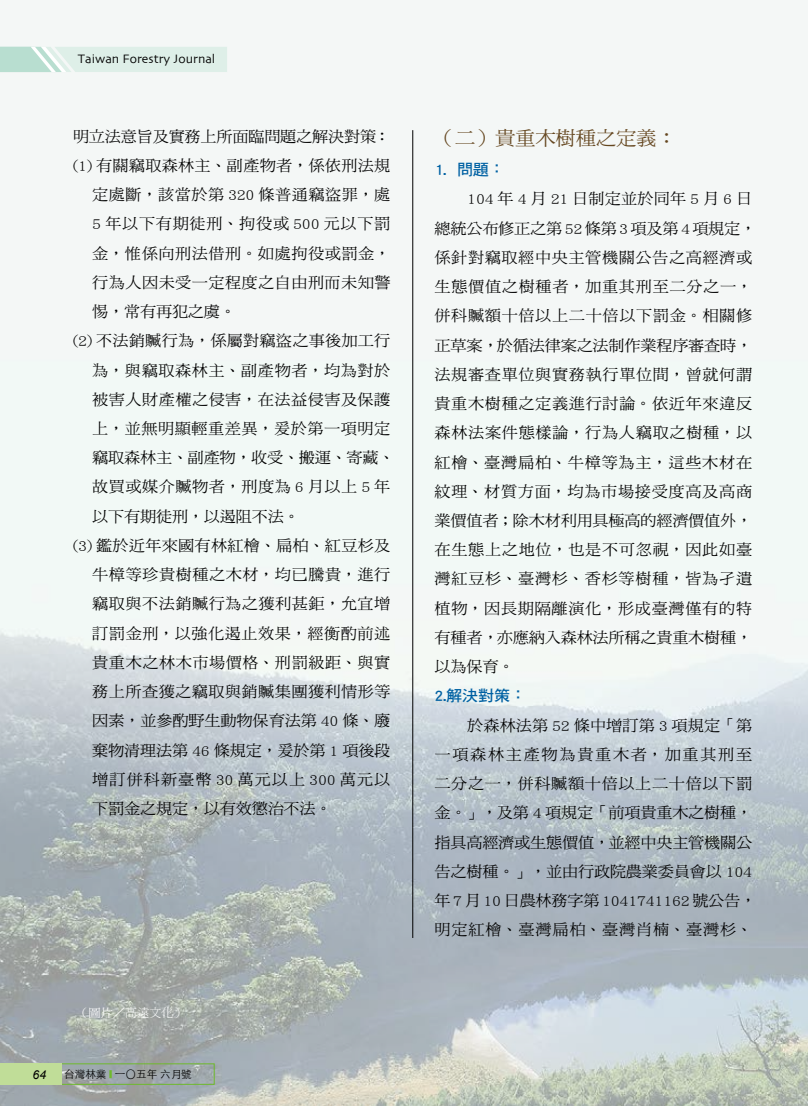
<style>
.page{position:relative;width:808px;height:1106px;background:#fff}
.page>*{position:absolute;margin:0;border:0;box-sizing:border-box;transform-origin:0 0}
.t1{font:19.5px "DF Ming Std W5";letter-spacing:-.015em;color:#654720;scale:1.05 1}
.t2{font:15.45px/29.2px "DF Ming Std W5";letter-spacing:.025em;color:#000;scale:1.05 1}
.t3{font:15.45px/29.2px "DF Ming Std W5";letter-spacing:-.015em;color:#000;scale:1.05 1}
.t4{font:15.45px "DF Ming Std W5";letter-spacing:-.01em;color:#000;scale:1.05 1}
.t5{font:15.45px "DF Ming Std W5";letter-spacing:.06em;color:#000;scale:1.05 1}
.t6{font:15.45px "DF Hei Std W7";letter-spacing:-.015em;color:#0061a3;scale:1.05 1}
.t7{font:12.75px "Skia";color:#000}
.t8{font:italic 12.15px "Arial";color:#000}
.t9{font:11.7px "DF Ming Std W5";color:#fff;scale:1.05 1}
.t10{font:300 10.65px "ST Heiti TC";color:#000}
.s1{font-family:"DF Hei Std W5"}
.s2{font-family:"Adobe Ming Std";font-weight:300}
.s3{color:#6fba2c}
</style>
<div class="page">
<img style="left:0;top:0;width:808px;height:1106px">
<hr style="left:412px;top:130px;width:1px;height:808px;background:#000">
<div style="left:57px;top:1063px;width:158px;height:21px;border:1px solid #6fba2c"></div>
<div style="left:0;top:1063px;width:62px;height:21px;background:#c0dd98"></div>
<svg style="left:0;top:47px;width:227px;height:25px;background:#d7ece4"></svg>
<p class="t7" style="left:78px;top:51px;width:139px">Taiwan Forestry Journal</p>
<p class="t3" style="left:73px;top:121px;width:304px">明立法意旨及實務上所面臨問題之解決對策：</p>
<p class="t2" style="left:73px;top:150px;width:304px">(1) 有關竊取森林主、副產物者，係依刑法規</p>
<p class="t2" style="left:92px;top:180px;width:285px">定處斷，該當於第 320 條普通竊盜罪，處</p>
<p class="t2" style="left:92px;top:209px;width:285px">5 年以下有期徒刑、拘役或 500 元以下罰</p>
<p class="t2" style="left:92px;top:238px;width:285px">金，惟係向刑法借刑。如處拘役或罰金，</p>
<p class="t2" style="left:92px;top:267px;width:286px">行為人因未受一定程度之自由刑而未知警</p>
<p class="t2" style="left:92px;top:296px;width:138px">惕，常有再犯之虞。</p>
<p class="t2" style="left:73px;top:326px;width:304px">(2) 不法銷贓行為，係屬對竊盜之事後加工行</p>
<p class="t2" style="left:92px;top:355px;width:285px">為，與竊取森林主、副產物者，均為對於</p>
<p class="t2" style="left:92px;top:384px;width:285px">被害人財產權之侵害，在法益侵害及保護</p>
<p class="t2" style="left:92px;top:413px;width:285px">上，並無明顯輕重差異，爰於第一項明定</p>
<p class="t3" style="left:92px;top:443px;width:289px">竊取森林主、副產物，收受、搬運、寄藏、</p>
<p class="t2" style="left:92px;top:472px;width:285px">故買或媒介贓物者，刑度為 6 月以上 5 年</p>
<p class="t3" style="left:92px;top:501px;width:199px">以下有期徒刑，以遏阻不法。</p>
<p class="t2" style="left:73px;top:530px;width:304px">(3) 鑑於近年來國有林紅檜、扁柏、紅豆杉及</p>
<p class="t2" style="left:92px;top:560px;width:285px">牛樟等珍貴樹種之木材，均已騰貴，進行</p>
<p class="t2" style="left:92px;top:589px;width:285px">竊取與不法銷贓行為之獲利甚鉅，允宜增</p>
<p class="t2" style="left:92px;top:618px;width:285px">訂罰金刑，以強化遏止效果，經衡酌前述</p>
<p class="t2" style="left:92px;top:647px;width:285px">貴重木之林木市場價格、刑罰級距、與實</p>
<p class="t2" style="left:92px;top:676px;width:286px">務上所查獲之竊取與銷贓集團獲利情形等</p>
<p class="t4" style="left:92px;top:712px;width:285px">因素，並參酌野生動物保育法第 40 條、廢</p>
<p class="t3" style="left:92px;top:735px;width:285px">棄物清理法第 46 條規定，爰於第 1 項後段</p>
<p class="t5" style="left:92px;top:771px;width:285px">增訂併科新臺幣 30 萬元以上 300 萬元以</p>
<p class="t3" style="left:92px;top:793px;width:229px">下罰金之規定，以有效懲治不法。</p>
<p class="t9" style="left:77px;top:1006px;width:105px">（圖片<span class="s1">／</span><span class="s2">高遠文化</span>）</p>
<p class="t8" style="left:33px;top:1066px;width:15px">64</p>
<p class="t10" style="left:64px;top:1064px;width:129px">台灣林業 <span class="s3">■</span> 一〇五年 六月號</p>
<p class="t1" style="left:434px;top:128px;width:232px">（二）貴重木樹種之定義：</p>
<p class="t6" style="left:434px;top:161px;width:69px">1. 問題：</p>
<p class="t2" style="left:434px;top:184px;width:308px;text-indent:33px">104 年 4 月 21 日制定並於同年 5 月 6 日總統公布修正之第 52 條第 3 項及第 4 項規定，係針對竊取經中央主管機關公告之高經濟或生態價值之樹種者，加重其刑至二分之一，併科贓額十倍以上二十倍以下罰金。相關修正草案，於循法律案之法制作業程序審查時，法規審查單位與實務執行單位間，曾就何謂貴重木樹種之定義進行討論。依近年來違反森林法案件態樣論，行為人竊取之樹種，以紅檜、臺灣扁柏、牛樟等為主，這些木材在紋理、材質方面，均為市場接受度高及高商業價值者；除木材利用具極高的經濟價值外，在生態上之地位，也是不可忽視，因此如臺灣紅豆杉、臺灣杉、香杉等樹種，皆為孑遺植物，因長期隔離演化，形成臺灣僅有的特有種者，亦應納入森林法所稱之貴重木樹種，以為保育。</p>
<p class="t6" style="left:434px;top:687px;width:89px">2.解決對策：</p>
<p class="t3" style="left:434px;top:710px;width:308px;text-indent:33px">於森林法第 52 條中增訂第 3 項規定「第一項森林主產物為貴重木者，加重其刑至二分之一，併科贓額十倍以上二十倍以下罰金。」，及第 4 項規定「前項貴重木之樹種，指具高經濟或生態價值，並經中央主管機關公告之樹種。」，並由行政院農業委員會以 104年 7 月 10 日農林務字第 1041741162 號公告，明定紅檜、臺灣扁柏、臺灣肖楠、臺灣杉、</p>
</div>
